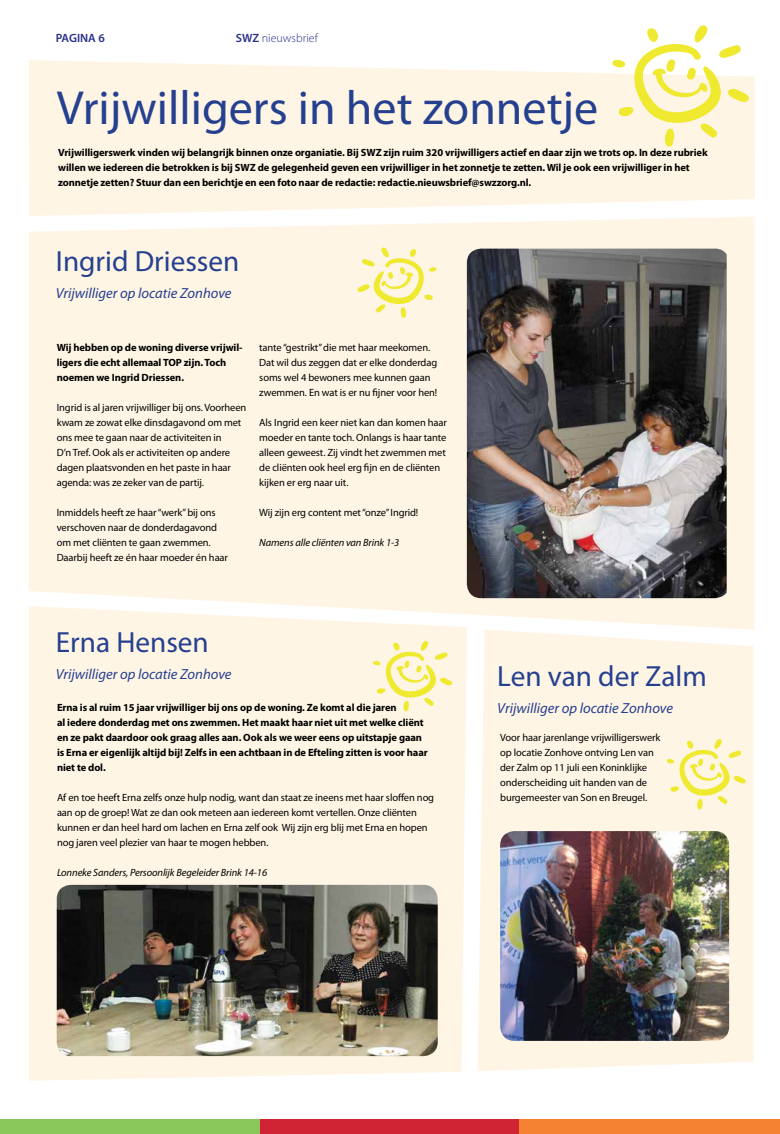
<style>
.page{position:relative;width:780px;height:1134px;background:#fff}
.page>*{position:absolute;margin:0;border:0;box-sizing:border-box;transform-origin:0 0}
.t1{font:48px "Myriad Pro";color:#25408f}
.t2{font:29.2px "Myriad Pro";color:#25408f}
.t3{font:italic 14.6px "Myriad Pro";color:#25408f}
.t4{font:300 12px "Myriad Pro";color:#27318b}
.t5{font:600 12px "Myriad Pro";color:#27318b}
.t6{font:10.5px/15px "Myriad Pro";letter-spacing:-.01em;color:#000}
.t7{font:700 10.5px/15px "Myriad Pro";letter-spacing:-.01em;color:#000}
.t8{font:italic 10.5px "Myriad Pro";letter-spacing:-.01em;color:#000}
.s1{font-weight:600}
</style>
<div class="page">
<div style="left:29px;top:217px;width:725px;height:413px;background:#fff5e4"></div>
<svg style="left:29px;top:60px;width:725px;height:156px;background:#fff6e6"></svg>
<div style="left:29px;top:606px;width:438px;height:475px;background:#fff5e4"></div>
<svg style="left:477px;top:630px;width:276px;height:441px;background:#fef5e6"></svg>
<div style="left:0;top:1120px;width:260px;height:14px;background:#8ac75b"></div>
<div style="left:260px;top:1120px;width:260px;height:14px;background:#d02334"></div>
<div style="left:520px;top:1120px;width:260px;height:14px;background:#f58232"></div>
<img style="left:500px;top:831px;width:229px;height:210px">
<img style="left:57px;top:885px;width:380px;height:171px">
<img style="left:467px;top:249px;width:259px;height:349px">
<svg style="left:611px;top:25px;width:138px;height:123px"></svg>
<svg style="left:357px;top:247px;width:80px;height:71px;background:#fbf2be"></svg>
<svg style="left:666px;top:739px;width:80px;height:71px;background:#fbf2be"></svg>
<svg style="left:372px;top:641px;width:80px;height:71px;background:#fbf2be"></svg>
<p class="t5" style="left:56px;top:32px;width:51px">PAGINA 6</p>
<p class="t4" style="left:236px;top:32px;width:83px"><span class="s1">SWZ</span> nieuwsbrief</p>
<h1 class="t1" style="left:57px;top:81px;width:543px">Vrijwilligers in het zonnetje</h1>
<p class="t7" style="left:58px;top:145px;width:651px">Vrijwilligerswerk vinden wij belangrijk binnen onze organiatie. Bij SWZ zijn ruim 320 vrijwilligers actief en daar zijn we trots op. In deze rubriek willen we iedereen die betrokken is bij SWZ de gelegenheid geven een vrijwilliger in het zonnetje te zetten. Wil je ook een vrijwilliger in het zonnetje zetten? Stuur dan een berichtje en een foto naar de redactie: redactie.nieuwsbrief@swzzorg.nl.</p>
<h2 class="t2" style="left:56px;top:245px;width:185px">Ingrid Driessen</h2>
<h3 class="t3" style="left:56px;top:286px;width:177px">Vrijwilliger op locatie Zonhove</h3>
<p class="t7" style="left:57px;top:340px;width:187px">Wij hebben op de woning diverse vrijwil&shy;ligers die echt allemaal TOP zijn. Toch noemen we Ingrid Driessen.</p>
<p class="t6" style="left:57px;top:400px;width:191px">Ingrid is al jaren vrijwilliger bij ons. Voorheen kwam ze zowat elke dinsdagavond om met ons mee te gaan naar de activiteiten in<br>D’n Tref. Ook als er activiteiten op andere dagen plaatsvonden en het paste in haar agenda: was ze zeker van de partij.</p>
<p class="t6" style="left:57px;top:505px;width:173px">Inmiddels heeft ze haar “werk” bij ons verschoven naar de donderdagavond om met cliënten te gaan zwemmen.<br>Daarbij heeft ze én haar moeder én haar</p>
<p class="t6" style="left:259px;top:340px;width:180px">tante “gestrikt” die met haar meekomen.<br>Dat wil dus zeggen dat er elke donderdag soms wel 4 bewoners mee kunnen gaan zwemmen. En wat is er nu fijner voor hen!</p>
<p class="t6" style="left:259px;top:415px;width:189px">Als Ingrid een keer niet kan dan komen haar moeder en tante toch. Onlangs is haar tante alleen geweest. Zij vindt het zwemmen met de cliënten ook heel erg fijn en de cliënten kijken er erg naar uit.</p>
<p class="t6" style="left:259px;top:505px;width:161px">Wij zijn erg content met “onze” Ingrid!</p>
<p class="t8" style="left:259px;top:537px;width:142px">Namens alle cliënten van Brink 1-3</p>
<h2 class="t2" style="left:56px;top:626px;width:155px">Erna Hensen</h2>
<h3 class="t3" style="left:56px;top:667px;width:177px">Vrijwilliger op locatie Zonhove</h3>
<p class="t7" style="left:57px;top:700px;width:372px">Erna is al ruim 15 jaar vrijwilliger bij ons op de woning. Ze komt al die jaren<br>al iedere donderdag met ons zwemmen. Het maakt haar niet uit met welke cliënt en ze pakt daardoor ook graag alles aan. Ook als we weer eens op uitstapje gaan is Erna er eigenlijk altijd bij! Zelfs in een achtbaan in de Efteling zitten is voor haar niet te dol.</p>
<p class="t6" style="left:57px;top:790px;width:378px">Af en toe heeft Erna zelfs onze hulp nodig, want dan staat ze ineens met haar sloffen nog aan op de groep! Wat ze dan ook meteen aan iedereen komt vertellen. Onze cliënten kunnen er dan heel hard om lachen en Erna zelf ook Wij zijn erg blij met Erna en hopen nog jaren veel plezier van haar te mogen hebben.</p>
<p class="t8" style="left:57px;top:867px;width:212px">Lonneke Sanders, Persoonlijk Begeleider Brink 14-16</p>
<h2 class="t2" style="left:497px;top:660px;width:211px">Len van der Zalm</h2>
<h3 class="t3" style="left:497px;top:701px;width:177px">Vrijwilliger op locatie Zonhove</h3>
<p class="t6" style="left:500px;top:730px;width:162px">Voor haar jarenlange vrijwilligerswerk op locatie Zonhove ontving Len van der Zalm op 11 juli een Koninklijke onderscheiding uit handen van de burgemeester van Son en Breugel.</p>
</div>
